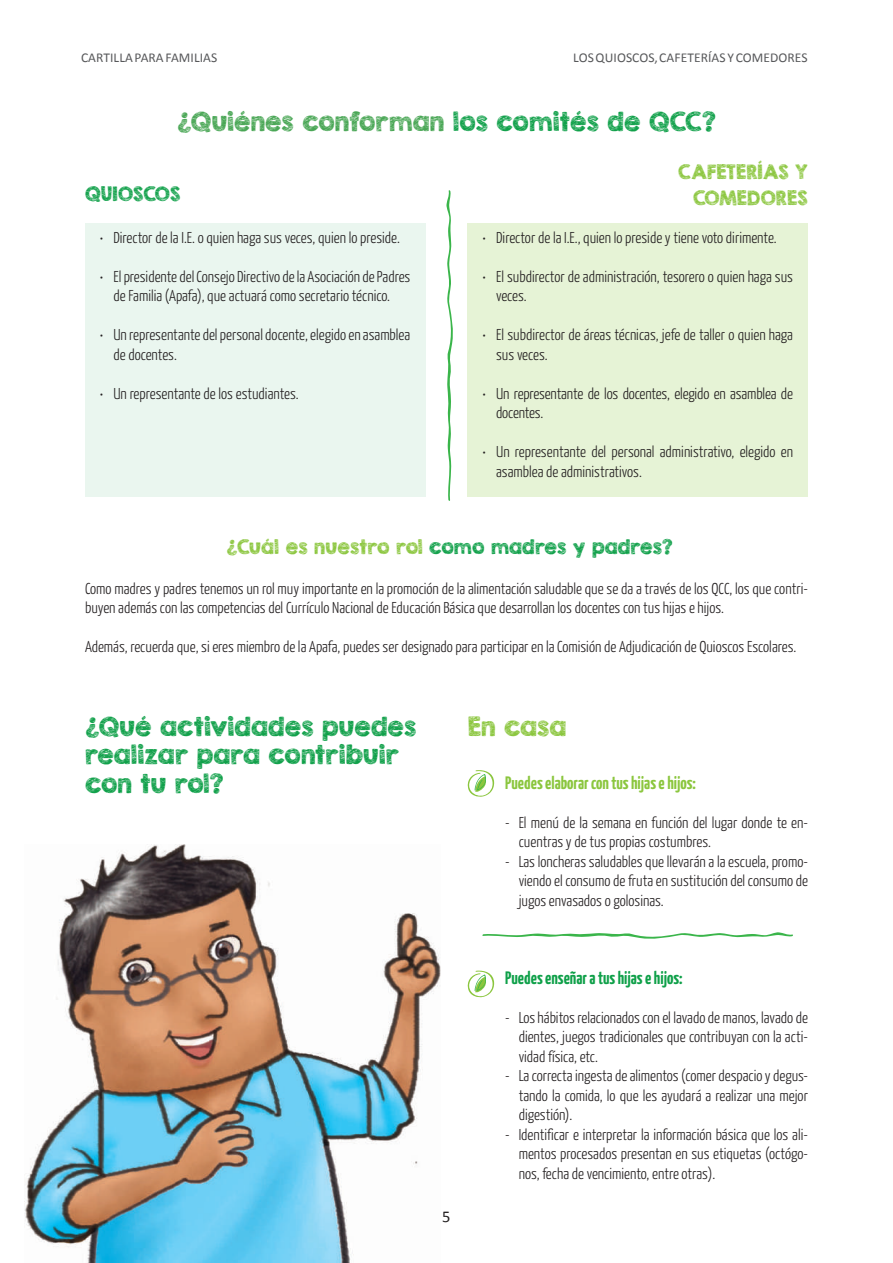
<style>
.page{position:relative;width:893px;height:1263px;background:#fff}
.page>*{position:absolute;margin:0;border:0;box-sizing:border-box;transform-origin:0 0}
.t1{font:25.5px/28.5px "KG Broken Vessels Sketch";color:#0fa049}
.t2{font:25.5px "KG Broken Vessels Sketch";color:#48a654}
.t3{font:25.5px "KG Broken Vessels Sketch";color:#8bc63e}
.t4{font:19.5px "KG Broken Vessels Sketch";color:#0fa049}
.t5{font:19.5px "KG Broken Vessels Sketch";color:#8bc63e}
.t6{font:700 18px "Yanone Kaffeesatz";color:#8bc63e}
.t7{font:700 18px "Yanone Kaffeesatz";color:#0fa049}
.t8{font:16.5px "Calibri";color:#231f20}
.t9{font:300 15.75px/19.5px "Yanone Kaffeesatz";color:#231f20}
.t10{font:13.5px "Calibri";letter-spacing:.005em;color:#57585a}
.s1{color:#0fa049}
.s2{color:#8bc63e}
</style>
<div class="page">
<img style="left:25px;top:844px;width:415px;height:419px">
<div style="left:85px;top:224px;width:340px;height:273px;background:#eaf6ef"></div>
<div style="left:468px;top:224px;width:340px;height:273px;background:#e6f3d6"></div>
<svg style="left:446px;top:190px;width:7px;height:311px"></svg>
<svg style="left:482px;top:932px;width:311px;height:7px"></svg>
<svg style="left:467px;top:770px;width:27px;height:27px"></svg>
<svg style="left:467px;top:970px;width:27px;height:28px"></svg>
<p class="t10" style="left:81px;top:49px;width:138px">CARTILLA PARA FAMILIAS</p>
<p class="t10" style="left:573px;top:49px;width:236px">LOS QUIOSCOS, CAFETERÍAS Y COMEDORES</p>
<h1 class="t2" style="left:177px;top:106px;width:540px">¿Quiénes conforman <span class="s1">los comités de QCC?</span></h1>
<p class="t5" style="left:678px;top:160px;width:131px">CAFETERÍAS Y</p>
<p class="t4" style="left:85px;top:182px;width:97px">QUIOSCOS</p>
<p class="t5" style="left:693px;top:186px;width:116px">COMEDORES</p>
<p class="t9" style="left:100px;top:227px;width:302px">• Director de la I.E. o quien haga sus veces, quien lo preside.</p>
<p class="t9" style="left:100px;top:266px;width:312px;text-align:center">• El presidente del Consejo Directivo de la Asociación de Padres de Familia (Apafa), que actuará como secretario técnico.</p>
<p class="t9" style="left:113px;top:325px;width:298px;text-indent:-14px">• Un representante del personal docente, elegido en asamblea de docentes.</p>
<p class="t9" style="left:100px;top:383px;width:200px">• Un representante de los estudiantes.</p>
<p class="t9" style="left:483px;top:227px;width:296px">• Director de la I.E., quien lo preside y tiene voto dirimente.</p>
<p class="t9" style="left:496px;top:266px;width:298px;text-indent:-14px">• El subdirector de administración, tesorero o quien haga sus veces.</p>
<p class="t9" style="left:496px;top:325px;width:298px;text-indent:-14px">• El subdirector de áreas técnicas, jefe de taller o quien haga sus veces.</p>
<p class="t9" style="left:496px;top:383px;width:298px;text-indent:-14px">• Un representante de los docentes, elegido en asamblea de docentes.</p>
<p class="t9" style="left:496px;top:442px;width:298px;text-indent:-14px">• Un representante del personal administrativo, elegido en asamblea de administrativos.</p>
<p class="t4" style="left:227px;top:535px;width:448px"><span class="s2">¿Cuál es nuestro rol</span> como madres y padres?</p>
<p class="t9" style="left:85px;top:578px;width:724px">Como madres y padres tenemos un rol muy importante en la promoción de la alimentación saludable que se da a través de los QCC, los que contri&shy;buyen además con las competencias del Currículo Nacional de Educación Básica que desarrollan los docentes con tus hijas e hijos.</p>
<p class="t9" style="left:85px;top:637px;width:713px">Además, recuerda que, si eres miembro de la Apafa, puedes ser designado para participar en la Comisión de Adjudicación de Quioscos Escolares.</p>
<h1 class="t1" style="left:85px;top:712px;width:333px">¿Qué actividades puedes realizar para contribuir con tu rol?</h1>
<h1 class="t3" style="left:468px;top:711px;width:100px">En casa</h1>
<p class="t6" style="left:505px;top:772px;width:192px">Puedes elaborar con tus hijas e hijos:</p>
<p class="t9" style="left:519px;top:812px;width:291px;text-indent:-14px">- El menú de la semana en función del lugar donde te en&shy;cuentras y de tus propias costumbres.</p>
<p class="t9" style="left:519px;top:851px;width:291px;text-align:justify;text-indent:-14px">- Las loncheras saludables que llevarán a la escuela, promo&shy;viendo el consumo de fruta en sustitución del consumo de jugos envasados o golosinas.</p>
<p class="t8" style="left:442px;top:1206px;width:10px">5</p>
<p class="t7" style="left:505px;top:967px;width:179px">Puedes enseñar a tus hijas e hijos:</p>
<p class="t9" style="left:519px;top:1007px;width:291px;text-align:justify;text-indent:-14px">- Los hábitos relacionados con el lavado de manos, lavado de dientes, juegos tradicionales que contribuyan con la acti&shy;vidad física, etc.</p>
<p class="t9" style="left:519px;top:1066px;width:291px;text-align:justify;text-indent:-14px">- La correcta ingesta de alimentos (comer despacio y degus&shy;tando la comida, lo que les ayudará a realizar una mejor digestión).</p>
<p class="t9" style="left:519px;top:1124px;width:291px;text-align:justify;text-indent:-14px">- Identificar e interpretar la información básica que los ali&shy;mentos procesados presentan en sus etiquetas (octógo&shy;nos, fecha de vencimiento, entre otras).</p>
</div>
